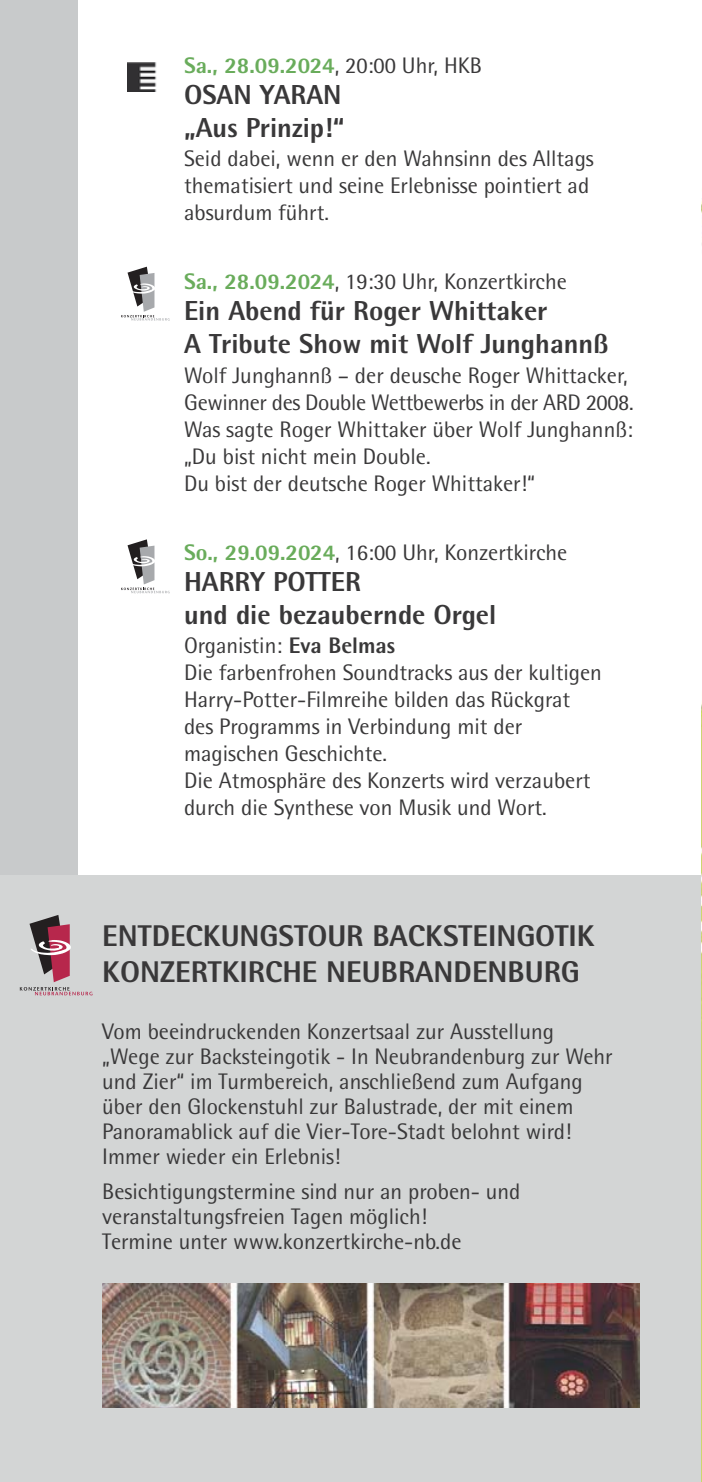
<style>
.page{position:relative;width:702px;height:1482px;background:#fff}
.page>*{position:absolute;margin:0;border:0;box-sizing:border-box;transform-origin:0 0}
.t1{font:800 30px/36px "AT Rotis Semi Sans";color:#393839}
.t2{font:800 27.5px/33px "AT Rotis Semi Sans";color:#393839}
.t3{font:22.5px/27px "AT Rotis Semi Sans";color:#393839}
.t4{font:800 22.5px "AT Rotis Semi Sans";color:#69ac5b}
.s1{font-weight:400;color:#393839}
.s2{font-weight:800;color:#69ac5b}
.s3{font-weight:800}
</style>
<div class="page">
<div style="left:0;top:0;width:78px;height:1481px;background:#c8cacb"></div>
<svg style="left:121px;top:267px;width:49px;height:53px"></svg>
<svg style="left:121px;top:539px;width:49px;height:54px"></svg>
<img style="left:127px;top:62px;width:30px;height:30px">
<div style="left:0;top:874px;width:701px;height:607px;background:#d3d5d5"></div>
<img style="left:102px;top:1283px;width:537px;height:124px">
<svg style="left:20px;top:915px;width:72px;height:80px"></svg>
<img style="left:701px;top:201px;width:1px;height:1280px">
<p class="t4" style="left:184px;top:58px;width:299px">Sa., 28.09.2024<span class="s1">, 20:00 Uhr, HKB</span></p>
<p class="t2" style="left:184px;top:81px;width:162px">OSAN YARAN „Aus Prinzip!“</p>
<p class="t3" style="left:184px;top:148px;width:411px">Seid dabei, wenn er den Wahnsinn des Alltags thematisiert und seine Erlebnisse pointiert ad absurdum führt.</p>
<p class="t3" style="left:184px;top:271px;width:384px"><span class="s2">Sa., 28.09.2024</span>, 19:30 Uhr, Konzertkirche</p>
<p class="t2" style="left:184px;top:297px;width:426px">Ein Abend für Roger Whittaker<br>A Tribute Show mit Wolf Junghannß</p>
<p class="t3" style="left:184px;top:364px;width:451px">Wolf Junghannß – der deusche Roger Whittacker, Gewinner des Double Wettbewerbs in der ARD 2008.<br>Was sagte Roger Whittaker über Wolf Junghannß: „Du bist nicht mein Double.<br>Du bist der deutsche Roger Whittaker!“</p>
<p class="t3" style="left:184px;top:541px;width:385px"><span class="s2">So., 29.09.2024</span>, 16:00 Uhr, Konzertkirche</p>
<p class="t2" style="left:184px;top:567px;width:314px">HARRY POTTER<br>und die bezaubernde Orgel</p>
<p class="t3" style="left:184px;top:634px;width:419px">Organistin: <span class="s3">Eva Belmas<br></span>Die farbenfrohen Soundtracks aus der kultigen Harry-Potter-Filmreihe bilden das Rückgrat des Programms in Verbindung mit der magischen Geschichte.<br>Die Atmosphäre des Konzerts wird verzaubert durch die Synthese von Musik und Wort.</p>
<h1 class="t1" style="left:102px;top:921px;width:494px">ENTDECKUNGSTOUR BACKSTEINGOTIK<br>KONZERTKIRCHE NEUBRANDENBURG</h1>
<p class="t3" style="left:102px;top:1020px;width:512px;line-height:25px">Vom beeindruckenden Konzertsaal zur Ausstellung „Wege zur Backsteingotik - In Neubrandenburg zur Wehr und Zier“ im Turmbereich, anschließend zum Aufgang über den Glockenstuhl zur Balustrade, der mit einem Panoramablick auf die Vier-Tore-Stadt belohnt wird!<br>Immer wieder ein Erlebnis!</p>
<p class="t3" style="left:102px;top:1180px;width:419px;line-height:25px">Besichtigungstermine sind nur an proben- und veranstaltungsfreien Tagen möglich!<br>Termine unter www.konzertkirche-nb.de</p>
</div>
